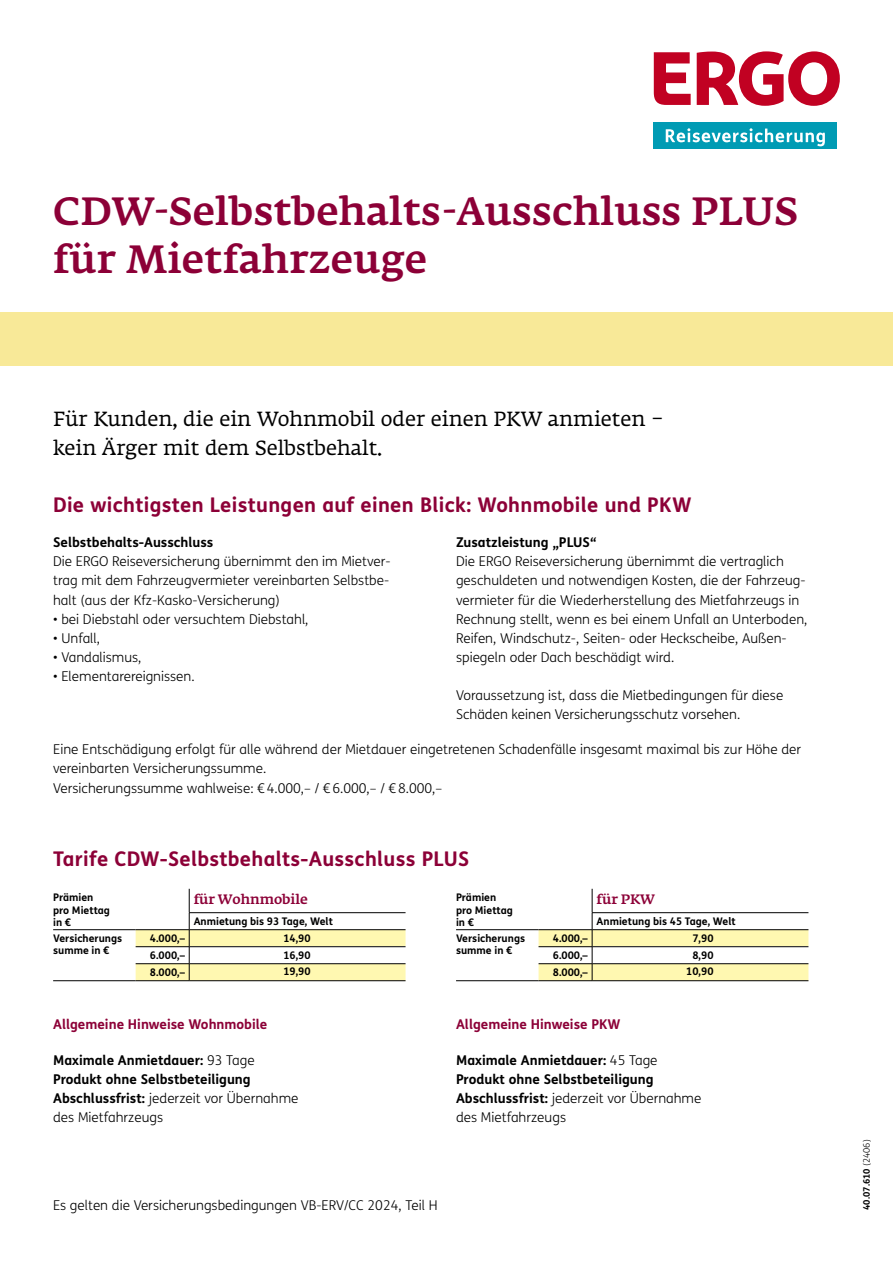
<style>
.page{position:relative;width:893px;height:1263px;background:#fff}
.page>*{position:absolute;margin:0;border:0;box-sizing:border-box;transform-origin:0 0}
.t1{font:500 39px/47.8px "Fedra Serif A Pro";letter-spacing:.01em;color:#8c0037}
.t2{font:700 20.25px "FS Me";letter-spacing:.015em;color:#8c0037}
.t3{font:20.25px/28.7px "Fedra Serif A Pro";color:#000}
.t4{font:300 13.5px/19.2px "FS Me";color:#000}
.t5{font:700 13.5px/19.2px "FS Me";color:#000}
.t6{font:700 13.5px "FS Me";color:#8c0037}
.t7{font:500 13.5px "Fedra Serif A Pro";color:#8c0037}
.t8{font:700 10.5px/12.6px "FS Me";color:#000}
.t9{font:700 9px "FS Me";color:#000}
.s1{font-weight:300}
</style>
<div class="page">
<svg style="left:136px;top:889px;width:270px;height:92px"></svg>
<hr style="left:189px;top:980px;width:217px;height:1px;background:#000">
<hr style="left:53px;top:929px;width:83px;height:1px;background:#000">
<hr style="left:53px;top:980px;width:83px;height:1px;background:#000">
<svg style="left:539px;top:889px;width:269px;height:92px"></svg>
<hr style="left:592px;top:980px;width:216px;height:1px;background:#000">
<hr style="left:456px;top:929px;width:83px;height:1px;background:#000">
<hr style="left:456px;top:980px;width:83px;height:1px;background:#000">
<div style="left:0;top:313px;width:893px;height:53px;background:#f8e998"></div>
<svg style="left:697px;top:51px;width:143px;height:55px"></svg>
<svg style="left:654px;top:52px;width:37px;height:53px"></svg>
<div style="left:654px;top:123px;width:183px;height:26px;background:#009bb4"></div>
<svg style="left:666px;top:128px;width:159px;height:18px"></svg>
<h1 class="t1" style="left:53px;top:190px;width:746px">CDW-Selbstbehalts-Ausschluss PLUS für Mietfahrzeuge</h1>
<h2 class="t3" style="left:53px;top:405px;width:612px">Für Kunden, die ein Wohnmobil oder einen PKW anmieten – kein Ärger mit dem Selbstbehalt.</h2>
<h2 class="t2" style="left:53px;top:497px;width:640px">Die wichtigsten Leistungen auf einen Blick: Wohnmobile und PKW</h2>
<p class="t5" style="left:53px;top:534px;width:162px">Selbstbehalts-Ausschluss</p>
<p class="t4" style="left:53px;top:552px;width:339px;text-align:justify">Die ERGO Reiseversicherung übernimmt den im Mietver&shy;trag mit dem Fahrzeugvermieter vereinbarten Selbstbe&shy;halt (aus der Kfz-Kasko-Versicherung)</p>
<p class="t4" style="left:53px;top:610px;width:257px">• bei Diebstahl oder versuchtem Diebstahl,</p>
<p class="t4" style="left:53px;top:629px;width:49px">• Unfall,</p>
<p class="t4" style="left:53px;top:648px;width:90px">• Vandalismus,</p>
<p class="t4" style="left:53px;top:667px;width:143px">• Elementarereignissen.</p>
<p class="t5" style="left:456px;top:534px;width:142px">Zusatzleistung „PLUS“</p>
<p class="t4" style="left:456px;top:552px;width:353px">Die ERGO Reiseversicherung übernimmt die vertraglich geschuldeten und notwendigen Kosten, die der Fahrzeug&shy;vermieter für die Wiederherstellung des Mietfahrzeugs in Rechnung stellt, wenn es bei einem Unfall an Unterboden, Reifen, Windschutz-, Seiten- oder Heckscheibe, Außen&shy;spiegeln oder Dach beschädigt wird.</p>
<p class="t4" style="left:456px;top:686px;width:329px">Voraussetzung ist, dass die Mietbedingungen für diese<br>Schäden keinen Versicherungsschutz vorsehen.</p>
<p class="t4" style="left:53px;top:740px;width:750px">Eine Entschädigung erfolgt für alle während der Mietdauer eingetretenen Schadenfälle insgesamt maximal bis zur Höhe der vereinbarten Versicherungssumme.<br>Versicherungssumme wahlweise: € 4.000,– / € 6.000,– / € 8.000,–</p>
<h2 class="t2" style="left:53px;top:851px;width:418px">Tarife CDW-Selbstbehalts-Ausschluss PLUS</h2>
<p class="t8" style="left:53px;top:892px;width:58px">Prämien pro Miettag in €</p>
<p class="t7" style="left:194px;top:892px;width:116px">für Wohnmobile</p>
<p class="t8" style="left:194px;top:916px;width:141px">Anmietung bis 93 Tage, Welt</p>
<p class="t8" style="left:456px;top:892px;width:58px">Prämien pro Miettag in €</p>
<p class="t7" style="left:597px;top:892px;width:60px">für PKW</p>
<p class="t8" style="left:597px;top:916px;width:141px">Anmietung bis 45 Tage, Welt</p>
<p class="t8" style="left:53px;top:933px;width:71px">Versicherungs summe in €</p>
<p class="t8" style="left:150px;top:933px;width:37px">4.000,–</p>
<p class="t8" style="left:283px;top:933px;width:29px">14,90</p>
<p class="t8" style="left:150px;top:950px;width:37px">6.000,–</p>
<p class="t8" style="left:283px;top:950px;width:29px">16,90</p>
<p class="t8" style="left:150px;top:967px;width:37px">8.000,–</p>
<p class="t8" style="left:283px;top:966px;width:29px">19,90</p>
<p class="t8" style="left:456px;top:933px;width:71px">Versicherungs summe in €</p>
<p class="t8" style="left:553px;top:933px;width:37px">4.000,–</p>
<p class="t8" style="left:692px;top:933px;width:23px">7,90</p>
<p class="t8" style="left:553px;top:950px;width:37px">6.000,–</p>
<p class="t8" style="left:692px;top:950px;width:23px">8,90</p>
<p class="t8" style="left:553px;top:967px;width:37px">8.000,–</p>
<p class="t8" style="left:686px;top:966px;width:29px">10,90</p>
<p class="t6" style="left:53px;top:1019px;width:216px">Allgemeine Hinweise Wohnmobile</p>
<p class="t5" style="left:53px;top:1052px;width:247px">Maximale Anmietdauer: <span class="s1">93 Tage<br></span>Produkt ohne Selbstbeteiligung<br>Abschlussfrist: <span class="s1">jederzeit vor Übernahme des Mietfahrzeugs</span></p>
<p class="t6" style="left:456px;top:1019px;width:166px">Allgemeine Hinweise PKW</p>
<p class="t5" style="left:456px;top:1052px;width:247px">Maximale Anmietdauer: <span class="s1">45 Tage<br></span>Produkt ohne Selbstbeteiligung<br>Abschlussfrist: <span class="s1">jederzeit vor Übernahme des Mietfahrzeugs</span></p>
<p class="t4" style="left:53px;top:1196px;width:386px">Es gelten die Versicherungsbedingungen VB-ERV/CC 2024, Teil H</p>
<p class="t9" style="left:863px;top:1210px;width:72px;rotate:-90deg">40.07.610 <span class="s1">(2406)</span></p>
</div>
